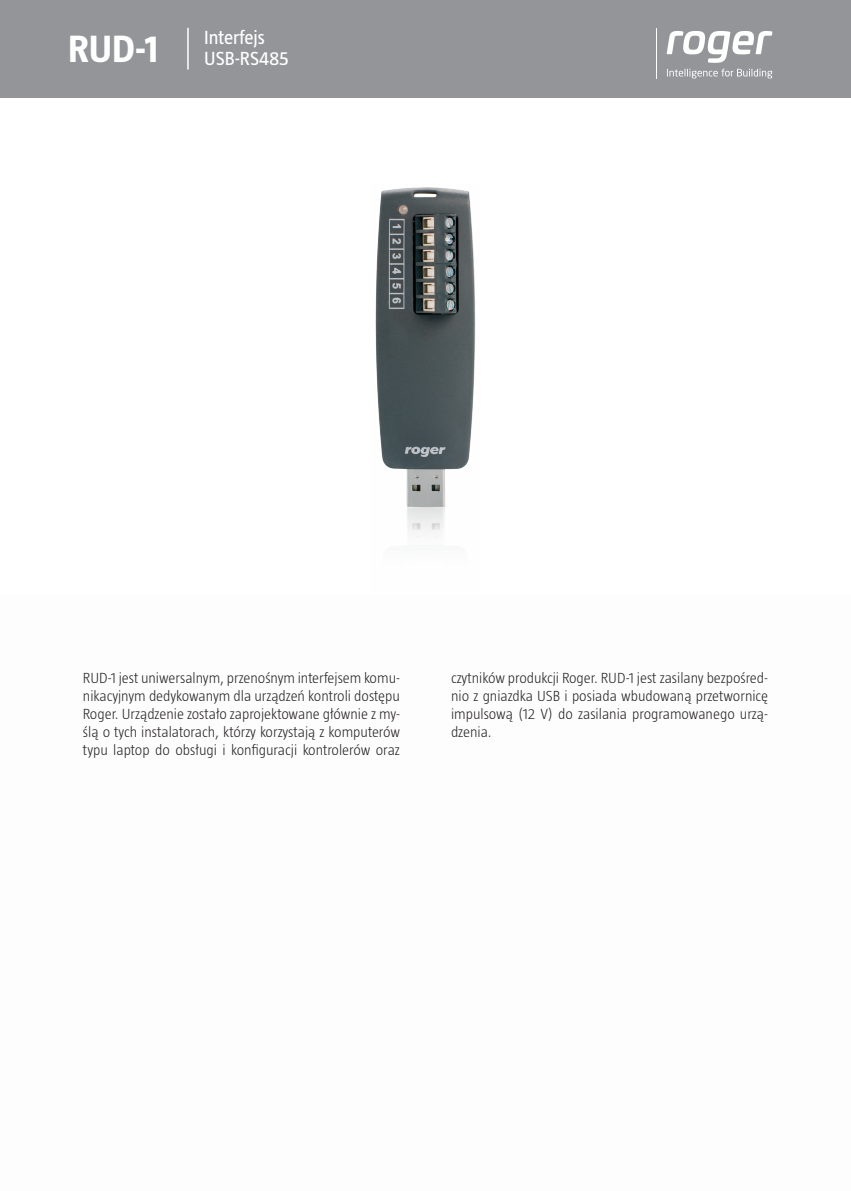
<style>
.page{position:relative;width:851px;height:1191px;background:#fff}
.page>*{position:absolute;margin:0;border:0;box-sizing:border-box;transform-origin:0 0}
.t1{font:700 39px "Taz";color:#fff}
.t2{font:19.5px/21px "Taz";color:#fff}
.t3{font:300 15px/18px "Taz";color:#231f20;text-align:justify}
</style>
<div class="page">
<div style="left:0;top:0;width:850px;height:98px;background:#939598"></div>
<hr style="left:187px;top:28px;width:2px;height:41px;background:#fff">
<img style="left:375px;top:187px;width:101px;height:350px">
<hr style="left:655px;top:28px;width:1px;height:51px;background:#fff">
<svg style="left:667px;top:69px;width:105px;height:9px"></svg>
<svg style="left:666px;top:31px;width:106px;height:32px"></svg>
<h1 class="t1" style="left:68px;top:27px;width:91px">RUD-1</h1>
<h2 class="t2" style="left:204px;top:26px;width:86px">Interfejs<br>USB-RS485</h2>
<p class="t3" style="left:83px;top:668px;width:318px">RUD-1 jest uniwersalnym, przenośnym interfejsem komu&shy;nikacyjnym dedykowanym dla urządzeń kontroli dostępu Roger. Urządzenie zostało zaprojektowane głównie z my&shy;ślą o tych instalatorach, którzy korzystają z komputerów typu laptop do obsługi i konfiguracji kontrolerów oraz</p>
<p class="t3" style="left:451px;top:668px;width:318px">czytników produkcji Roger. RUD-1 jest zasilany bezpośred&shy;nio z gniazdka USB i posiada wbudowaną przetwornicę impulsową (12 V) do zasilania programowanego urzą&shy;dzenia.</p>
</div>
